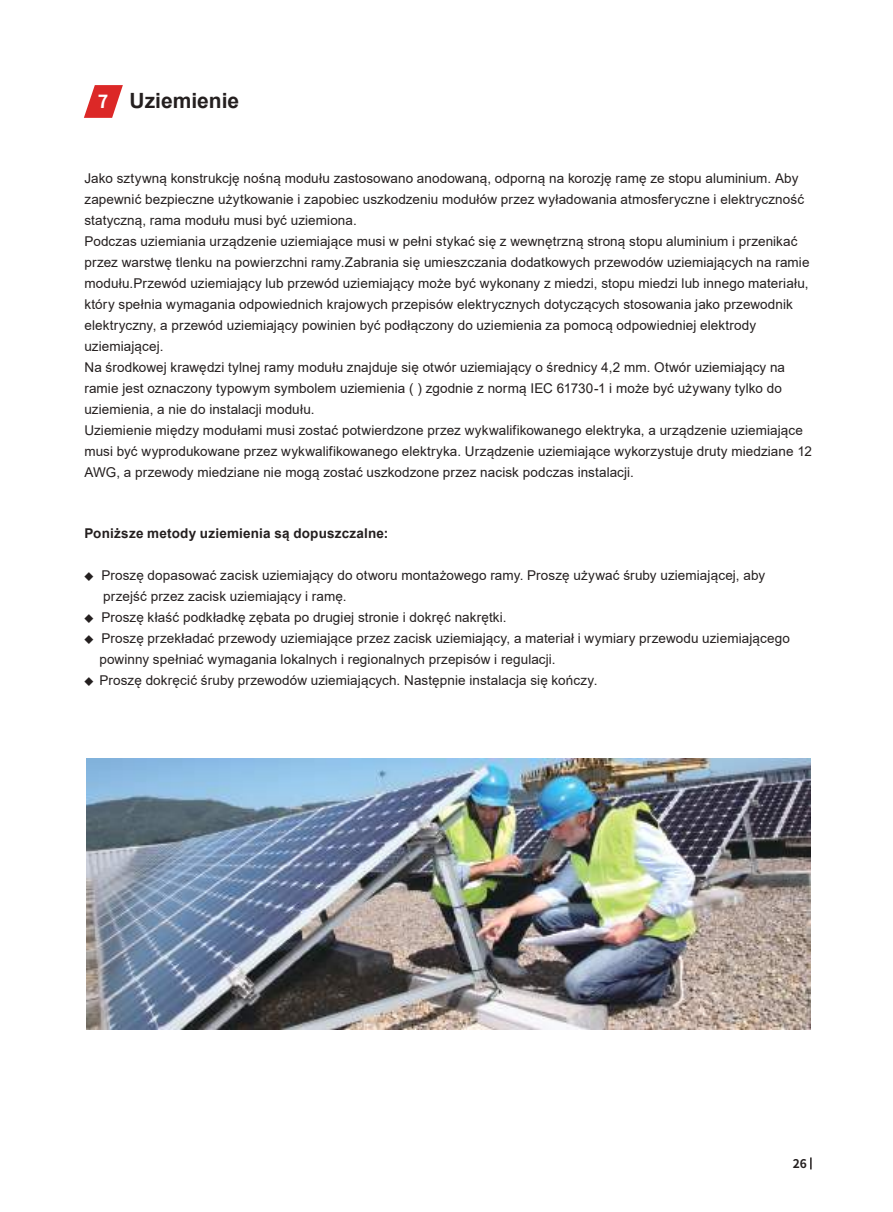
<style>
.page{position:relative;width:893px;height:1212px;background:#fff}
.page>*{position:absolute;margin:0;border:0;box-sizing:border-box;transform-origin:0 0}
.t1{font:700 21px "Arial";color:#241f1f}
.t2{font:13.5px/21px "Arial";letter-spacing:.005em;color:#241f1f}
.t3{font:700 13.5px "Arial";letter-spacing:.015em;color:#241f1f}
.t4{font:700 12px "Source Han Sans CN";color:#241f1f}
.s1{font-family:"Source Han Sans CN";font-size:18px;color:#fff}
.s2{font-family:"Source Han Sans CN";font-weight:300;font-size:9px}
</style>
<div class="page">
<svg style="left:810px;top:1157px;width:2px;height:12px"></svg>
<svg style="left:84px;top:85px;width:39px;height:33px"></svg>
<img style="left:87px;top:758px;width:724px;height:271px">
<h1 class="t1" style="left:98px;top:86px;width:143px"><span class="s1">7</span> Uziemienie</h1>
<p class="t2" style="left:84px;top:167px;width:729px">Jako sztywną konstrukcję nośną modułu zastosowano anodowaną, odporną na korozję ramę ze stopu aluminium. Aby zapewnić bezpieczne użytkowanie i zapobiec uszkodzeniu modułów przez wyładowania atmosferyczne i elektryczność statyczną, rama modułu musi być uziemiona.<br>Podczas uziemiania urządzenie uziemiające musi w pełni stykać się z wewnętrzną stroną stopu aluminium i przenikać przez warstwę tlenku na powierzchni ramy.Zabrania się umieszczania dodatkowych przewodów uziemiających na ramie modułu.Przewód uziemiający lub przewód uziemiający może być wykonany z miedzi, stopu miedzi lub innego materiału, który spełnia wymagania odpowiednich krajowych przepisów elektrycznych dotyczących stosowania jako przewodnik elektryczny, a przewód uziemiający powinien być podłączony do uziemienia za pomocą odpowiedniej elektrody uziemiającej.<br>Na środkowej krawędzi tylnej ramy modułu znajduje się otwór uziemiający o średnicy 4,2 mm. Otwór uziemiający na ramie jest oznaczony typowym symbolem uziemienia ( ) zgodnie z normą IEC 61730-1 i może być używany tylko do uziemienia, a nie do instalacji modułu.<br>Uziemienie między modułami musi zostać potwierdzone przez wykwalifikowanego elektryka, a urządzenie uziemiające musi być wyprodukowane przez wykwalifikowanego elektryka. Urządzenie uziemiające wykorzystuje druty miedziane 12<br>AWG, a przewody miedziane nie mogą zostać uszkodzone przez nacisk podczas instalacji.</p>
<p class="t3" style="left:84px;top:524px;width:305px">Poniższe metody uziemienia są dopuszczalne:</p>
<p class="t2" style="left:103px;top:565px;width:663px;text-indent:-19px"><span class="s2">◆</span> Proszę dopasować zacisk uziemiający do otworu montażowego ramy. Proszę używać śruby uziemiającej, aby przejść przez zacisk uziemiający i ramę.</p>
<p class="t2" style="left:84px;top:607px;width:424px"><span class="s2">◆</span> Proszę kłaść podkładkę zębata po drugiej stronie i dokręć nakrętki.</p>
<p class="t2" style="left:99px;top:628px;width:692px;text-indent:-15px"><span class="s2">◆</span> Proszę przekładać przewody uziemiające przez zacisk uziemiający, a materiał i wymiary przewodu uziemiającego powinny spełniać wymagania lokalnych i regionalnych przepisów i regulacji.</p>
<p class="t2" style="left:84px;top:670px;width:514px"><span class="s2">◆</span> Proszę dokręcić śruby przewodów uziemiających. Następnie instalacja się kończy.</p>
<p class="t4" style="left:793px;top:1157px;width:16px">26</p>
</div>
